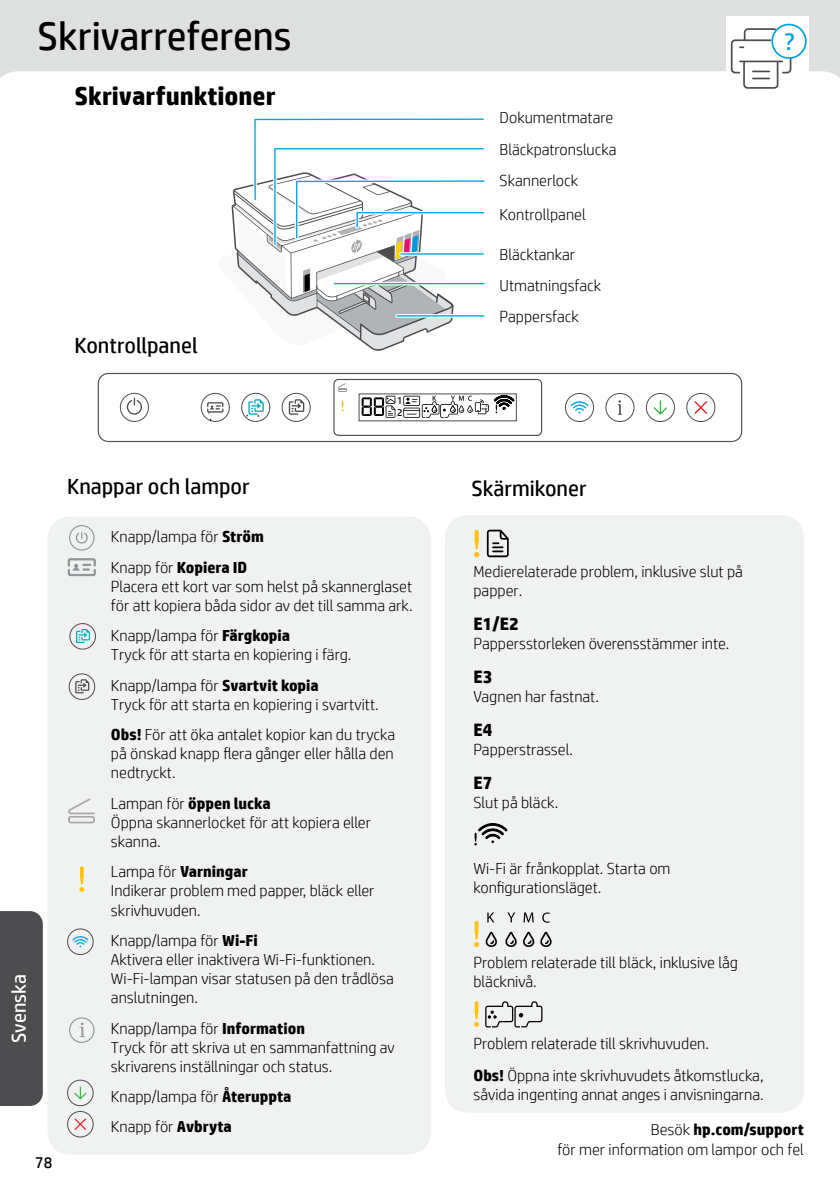
<style>
.page{position:relative;width:840px;height:1191px;background:#fff}
.page>*{position:absolute;margin:0;border:0;box-sizing:border-box;transform-origin:0 0}
.t1{font:40px "HP Simplified";color:#000}
.t2{font:700 26px "HP Simplified";color:#000}
.t3{font:22px "HP Simplified";color:#000}
.t4{font:20px "HP Simplified";letter-spacing:-.005em;color:#fff}
.t5{font:700 18px "HP Simplified";color:#000}
.t6{font:300 16px/19.2px "HP Simplified";color:#000}
.t7{font:16px "HP Simplified";color:#000}
.t8{font:10.2px "HP Simplified";color:#000}
.s1{font-weight:700}
</style>
<div class="page">
<div style="left:0;top:911px;width:43px;height:195px;background:#4d4d4f"></div>
<svg style="left:0;top:0;width:839px;height:78px;background:#e0e2e2"></svg>
<div style="left:725px;top:16px;width:83px;height:80px;background:#fff"></div>
<div style="left:771px;top:24px;width:35px;height:35px;border:2px solid #00a4e3;border-radius:50%"></div>
<svg style="left:730px;top:27px;width:63px;height:62px"></svg>
<div style="left:333px;top:379px;width:209px;height:57px;border:1px solid #4d4d4f;border-radius:4px"></div>
<svg style="left:341px;top:400px;width:2px;height:11px"></svg>
<svg style="left:338px;top:383px;width:9px;height:8px"></svg>
<svg style="left:281px;top:392px;width:30px;height:30px"></svg>
<svg style="left:200px;top:392px;width:30px;height:30px"></svg>
<svg style="left:241px;top:392px;width:29px;height:30px"></svg>
<svg style="left:686px;top:393px;width:29px;height:29px"></svg>
<svg style="left:645px;top:393px;width:30px;height:29px"></svg>
<svg style="left:565px;top:393px;width:29px;height:29px"></svg>
<svg style="left:605px;top:393px;width:29px;height:29px"></svg>
<svg style="left:119px;top:392px;width:30px;height:30px"></svg>
<svg style="left:361px;top:396px;width:34px;height:22px"></svg>
<svg style="left:403px;top:396px;width:85px;height:22px"></svg>
<svg style="left:494px;top:395px;width:20px;height:18px"></svg>
<div style="left:98px;top:373px;width:643px;height:69px;border:1px solid #4d4d4f;border-radius:10px"></div>
<div style="left:48px;top:516px;width:382px;height:638px;background:#f0f1f1;border-radius:23px"></div>
<svg style="left:69px;top:525px;width:25px;height:25px"></svg>
<svg style="left:68px;top:558px;width:28px;height:18px"></svg>
<svg style="left:69px;top:623px;width:27px;height:27px"></svg>
<svg style="left:68px;top:673px;width:27px;height:27px"></svg>
<svg style="left:68px;top:798px;width:27px;height:25px"></svg>
<svg style="left:79px;top:866px;width:5px;height:26px"></svg>
<svg style="left:67px;top:928px;width:27px;height:27px"></svg>
<svg style="left:69px;top:1017px;width:25px;height:26px"></svg>
<svg style="left:67px;top:1079px;width:27px;height:58px"></svg>
<div style="left:444px;top:515px;width:359px;height:597px;background:#f0f1f1;border-radius:23px"></div>
<svg style="left:486px;top:530px;width:22px;height:27px"></svg>
<svg style="left:474px;top:530px;width:5px;height:27px"></svg>
<svg style="left:474px;top:823px;width:33px;height:22px"></svg>
<svg style="left:487px;top:912px;width:7px;height:10px"></svg>
<svg style="left:507px;top:912px;width:8px;height:10px"></svg>
<svg style="left:523px;top:912px;width:10px;height:10px"></svg>
<svg style="left:542px;top:912px;width:7px;height:10px"></svg>
<svg style="left:523px;top:931px;width:28px;height:16px"></svg>
<svg style="left:505px;top:931px;width:11px;height:16px"></svg>
<svg style="left:485px;top:931px;width:12px;height:16px"></svg>
<svg style="left:474px;top:921px;width:5px;height:26px"></svg>
<svg style="left:485px;top:1001px;width:57px;height:26px"></svg>
<svg style="left:474px;top:1001px;width:4px;height:25px"></svg>
<svg style="left:231px;top:118px;width:254px;height:233px"></svg>
<hr style="left:400px;top:252px;width:96px;height:4px;background:#fff">
<hr style="left:400px;top:253px;width:83px;height:2px;background:#00a4e3">
<svg style="left:397px;top:314px;width:88px;height:4px"></svg>
<hr style="left:397px;top:315px;width:87px;height:1px;background:#00a4e3">
<h1 class="t1" style="left:37px;top:10px;width:255px">Skrivarreferens</h1>
<h2 class="t2" style="left:75px;top:79px;width:202px">Skrivarfunktioner</h2>
<h3 class="t3" style="left:75px;top:331px;width:125px">Kontrollpanel</h3>
<p class="t8" style="left:397px;top:394px;width:7px">1</p>
<p class="t8" style="left:397px;top:406px;width:7px">2</p>
<p class="t4" style="left:6px;top:1042px;width:70px;rotate:-90deg">Svenska</p>
<p class="t7" style="left:35px;top:1151px;width:19px">78</p>
<h3 class="t3" style="left:67px;top:472px;width:184px">Knappar och lampor</h3>
<p class="t6" style="left:111px;top:521px;width:154px;line-height:30.2px">Knapp/lampa för <span class="s1">Ström<br></span>Knapp för <span class="s1">Kopiera ID</span></p>
<p class="t6" style="left:111px;top:576px;width:303px">Placera ett kort var som helst på skannerglaset för att kopiera båda sidor av det till samma ark.</p>
<p class="t6" style="left:111px;top:625px;width:242px">Knapp/lampa för <span class="s1">Färgkopia<br></span>Tryck för att starta en kopiering i färg.</p>
<p class="t6" style="left:111px;top:675px;width:269px">Knapp/lampa för <span class="s1">Svartvit kopia<br></span>Tryck för att starta en kopiering i svartvitt.</p>
<p class="t6" style="left:111px;top:724px;width:285px;text-align:justify"><span class="s1">Obs!</span> För att öka antalet kopior kan du trycka på önskad knapp flera gånger eller hålla den nedtryckt.</p>
<p class="t6" style="left:111px;top:793px;width:261px">Lampan för <span class="s1">öppen lucka<br></span>Öppna skannerlocket för att kopiera eller skanna.</p>
<p class="t6" style="left:111px;top:861px;width:265px">Lampa för <span class="s1">Varningar<br></span>Indikerar problem med papper, bläck eller skrivhuvuden.</p>
<p class="t6" style="left:111px;top:930px;width:284px">Knapp/lampa för <span class="s1">Wi-Fi<br></span>Aktivera eller inaktivera Wi-Fi-funktionen.<br>Wi-Fi-lampan visar statusen på den trådlösa anslutningen.</p>
<p class="t6" style="left:111px;top:1018px;width:285px">Knapp/lampa för <span class="s1">Information<br></span>Tryck för att skriva ut en sammanfattning av skrivarens inställningar och status.</p>
<p class="t6" style="left:111px;top:1081px;width:182px;line-height:30.2px">Knapp/lampa för <span class="s1">Återuppta<br></span>Knapp för <span class="s1">Avbryta</span></p>
<p class="t6" style="left:499px;top:107px;width:115px">Dokumentmatare</p>
<p class="t6" style="left:499px;top:133px;width:118px;line-height:31px">Bläckpatronslucka<br>Skannerlock</p>
<p class="t6" style="left:499px;top:204px;width:88px">Kontrollpanel</p>
<p class="t6" style="left:499px;top:238px;width:103px;line-height:31.4px">Bläcktankar<br>Utmatningsfack<br>Pappersfack</p>
<h3 class="t3" style="left:471px;top:474px;width:117px">Skärmikoner</h3>
<p class="t6" style="left:473px;top:561px;width:271px">Medierelaterade problem, inklusive slut på papper.</p>
<p class="t5" style="left:473px;top:612px;width:47px">E1/E2</p>
<p class="t6" style="left:473px;top:633px;width:257px">Pappersstorleken överensstämmer inte.</p>
<p class="t5" style="left:473px;top:665px;width:20px">E3</p>
<p class="t6" style="left:473px;top:686px;width:127px">Vagnen har fastnat.</p>
<p class="t5" style="left:473px;top:717px;width:20px">E4</p>
<p class="t6" style="left:473px;top:739px;width:101px">Papperstrassel.</p>
<p class="t5" style="left:473px;top:770px;width:20px">E7</p>
<p class="t6" style="left:473px;top:792px;width:86px">Slut på bläck.</p>
<p class="t6" style="left:473px;top:858px;width:198px">Wi-Fi är frånkopplat. Starta om konfigurationsläget.</p>
<p class="t6" style="left:473px;top:952px;width:266px">Problem relaterade till bläck, inklusive låg bläcknivå.</p>
<p class="t6" style="left:473px;top:1027px;width:291px;line-height:31.2px">Problem relaterade till skrivhuvuden.<br><span class="s1">Obs!</span> Öppna inte skrivhuvudets åtkomstlucka,</p>
<p class="t6" style="left:473px;top:1084px;width:291px">såvida ingenting annat anges i anvisningarna.</p>
<p class="t6" style="left:557px;top:1119px;width:248px;text-align:right">Besök <span class="s1">hp.com/support<br></span>för mer information om lampor och fel</p>
</div>
